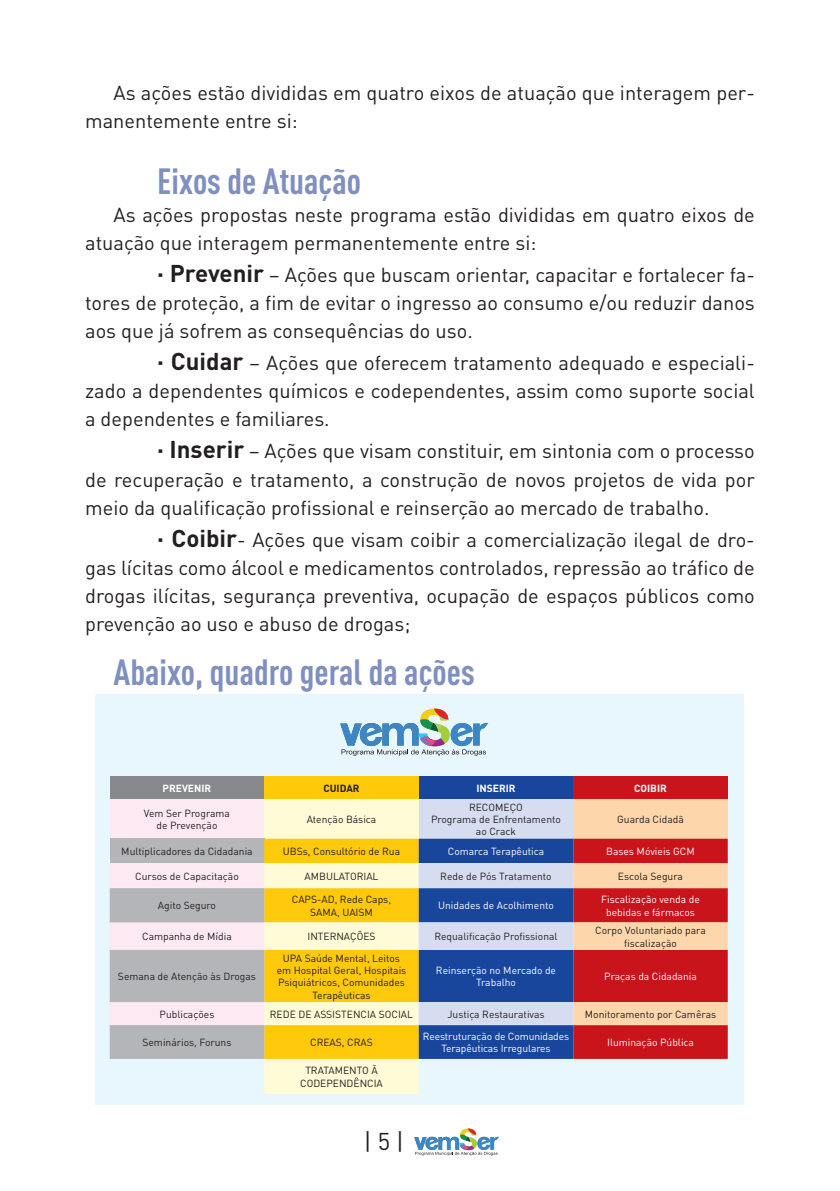
<style>
.page{position:relative;width:840px;height:1191px;background:#fff}
.page>*{position:absolute;margin:0;border:0;box-sizing:border-box;transform-origin:0 0}
.t1{font:700 36px "DIN Cond";color:#7f8fc0}
.t2{font:24px "DIN";color:#231f20}
.t3{font:20px/28px "DIN Pro";color:#231f20;text-align:justify}
.t4{font:10.2px/12.4px "DIN";color:#231f20;text-align:center}
.t5{font:10.2px/12.4px "DIN";color:#fff;text-align:center}
.t6{font:700 10.2px "DIN";color:#fff}
.t7{font:700 10.2px "DIN";color:#231f20}
.s1{font-weight:700;font-size:24px}
</style>
<div class="page">
<svg style="left:414px;top:1128px;width:84px;height:27px"></svg>
<div style="left:95px;top:694px;width:648px;height:410px;background:#e8f6fd"></div>
<svg style="left:340px;top:708px;width:148px;height:48px"></svg>
<div style="left:110px;top:776px;width:154px;height:23px;background:#87898c"></div>
<div style="left:264px;top:776px;width:154px;height:23px;background:#fec80b"></div>
<div style="left:418px;top:776px;width:155px;height:23px;background:#18469d"></div>
<div style="left:573px;top:776px;width:154px;height:23px;background:#ca141c"></div>
<div style="left:110px;top:799px;width:154px;height:39px;background:#fce9f1"></div>
<div style="left:264px;top:799px;width:154px;height:39px;background:#fffbd6"></div>
<div style="left:418px;top:799px;width:155px;height:39px;background:#d6ddf0"></div>
<div style="left:573px;top:799px;width:154px;height:39px;background:#fdd6ab"></div>
<svg style="left:110px;top:838px;width:617px;height:256px;background:#c6a997"></svg>
<p class="t3" style="left:85px;top:78px;width:671px;text-indent:28px">As ações estão divididas em quatro eixos de atuação que interagem per&shy;manentemente entre si:</p>
<h1 class="t1" style="left:157px;top:160px;width:205px">Eixos de Atuação</h1>
<p class="t3" style="left:85px;top:200px;width:671px;text-indent:28px">As ações propostas neste programa estão divididas em quatro eixos de atuação que interagem permanentemente entre si:</p>
<p class="t3" style="left:85px;top:260px;width:671px;text-indent:72px"><span class="s1">· Prevenir</span> – Ações que buscam orientar, capacitar e fortalecer fa&shy;tores de proteção, a fim de evitar o ingresso ao consumo e/ou reduzir danos aos que já sofrem as consequências do uso.</p>
<p class="t3" style="left:85px;top:348px;width:671px;text-indent:72px"><span class="s1">· Cuidar</span> – Ações que oferecem tratamento adequado e especiali&shy;zado a dependentes químicos e codependentes, assim como suporte social a dependentes e familiares.</p>
<p class="t3" style="left:85px;top:436px;width:670px;text-indent:72px"><span class="s1">· Inserir</span> – Ações que visam constituir, em sintonia com o processo de recuperação e tratamento, a construção de novos projetos de vida por meio da qualificação profissional e reinserção ao mercado de trabalho.</p>
<p class="t3" style="left:85px;top:524px;width:671px;text-indent:72px"><span class="s1">· Coibir</span>- Ações que visam coibir a comercialização ilegal de dro&shy;gas lícitas como álcool e medicamentos controlados, repressão ao tráfico de drogas ilícitas, segurança preventiva, ocupação de espaços públicos como prevenção ao uso e abuso de drogas;</p>
<h1 class="t1" style="left:113px;top:650px;width:362px">Abaixo, quadro geral da ações</h1>
<p class="t6" style="left:162px;top:781px;width:50px">PREVENIR</p>
<p class="t7" style="left:323px;top:781px;width:38px">CUIDAR</p>
<p class="t6" style="left:476px;top:781px;width:41px">INSERIR</p>
<p class="t6" style="left:633px;top:781px;width:34px">COIBIR</p>
<p class="t4" style="left:144px;top:806px;width:88px">Vem Ser Programa de Prevenção</p>
<p class="t4" style="left:306px;top:813px;width:71px">Atenção Básica</p>
<p class="t4" style="left:431px;top:800px;width:131px">RECOMEÇO<br>Programa de Enfrentamento ao Crack</p>
<p class="t4" style="left:617px;top:813px;width:68px">Guarda Cidadã</p>
<p class="t4" style="left:121px;top:845px;width:133px">Multiplicadores da Cidadania</p>
<p class="t4" style="left:283px;top:845px;width:119px">UBSs, Consultório de Rua</p>
<p class="t5" style="left:447px;top:845px;width:98px">Comarca Terapêutica</p>
<p class="t5" style="left:605px;top:845px;width:90px">Bases Móvieis GCM</p>
<p class="t4" style="left:135px;top:869px;width:105px">Cursos de Capacitação</p>
<p class="t4" style="left:304px;top:869px;width:75px">AMBULATORIAL</p>
<p class="t4" style="left:440px;top:869px;width:113px">Rede de Pós Tratamento</p>
<p class="t4" style="left:617px;top:869px;width:67px">Escola Segura</p>
<p class="t4" style="left:158px;top:899px;width:59px">Agito Seguro</p>
<p class="t4" style="left:292px;top:893px;width:101px">CAPS-AD, Rede Caps,<br>SAMA, UAISM</p>
<p class="t5" style="left:438px;top:899px;width:117px">Unidades de Acolhimento</p>
<p class="t5" style="left:601px;top:893px;width:100px">Fiscalização venda de bebidas e fármacos</p>
<p class="t4" style="left:142px;top:930px;width:91px">Campanha de Mídia</p>
<p class="t4" style="left:307px;top:930px;width:70px">INTERNAÇÕES</p>
<p class="t4" style="left:434px;top:930px;width:125px">Requalificação Profissional</p>
<p class="t4" style="left:595px;top:924px;width:112px">Corpo Voluntariado para fiscalização</p>
<p class="t4" style="left:118px;top:970px;width:139px">Semana de Atenção às Drogas</p>
<p class="t4" style="left:276px;top:951px;width:131px">UPA Saúde Mental, Leitos em Hospital Geral, Hospitais<br>Psiquiátricos, Comunidades<br>Terapêuticas</p>
<p class="t5" style="left:435px;top:964px;width:121px">Reinserção no Mercado de<br>Trabalho</p>
<p class="t5" style="left:604px;top:970px;width:94px">Praças da Cidadania</p>
<p class="t4" style="left:159px;top:1007px;width:56px">Publicações</p>
<p class="t4" style="left:270px;top:1007px;width:145px">REDE DE ASSISTENCIA SOCIAL</p>
<p class="t4" style="left:447px;top:1007px;width:99px">Justiça Restaurativas</p>
<p class="t4" style="left:584px;top:1007px;width:133px">Monitoramento por Camêras</p>
<p class="t4" style="left:142px;top:1036px;width:90px">Seminários, Foruns</p>
<p class="t4" style="left:310px;top:1036px;width:64px">CREAS, CRAS</p>
<p class="t5" style="left:422px;top:1030px;width:148px">Reestruturação de Comunidades<br>Terapêuticas Irregulares</p>
<p class="t5" style="left:606px;top:1036px;width:88px">Iluminação Pública</p>
<p class="t4" style="left:300px;top:1064px;width:84px">TRATAMENTO Ã<br>CODEPENDÊNCIA</p>
<p class="t2" style="left:364px;top:1126px;width:42px">| 5 |</p>
</div>
